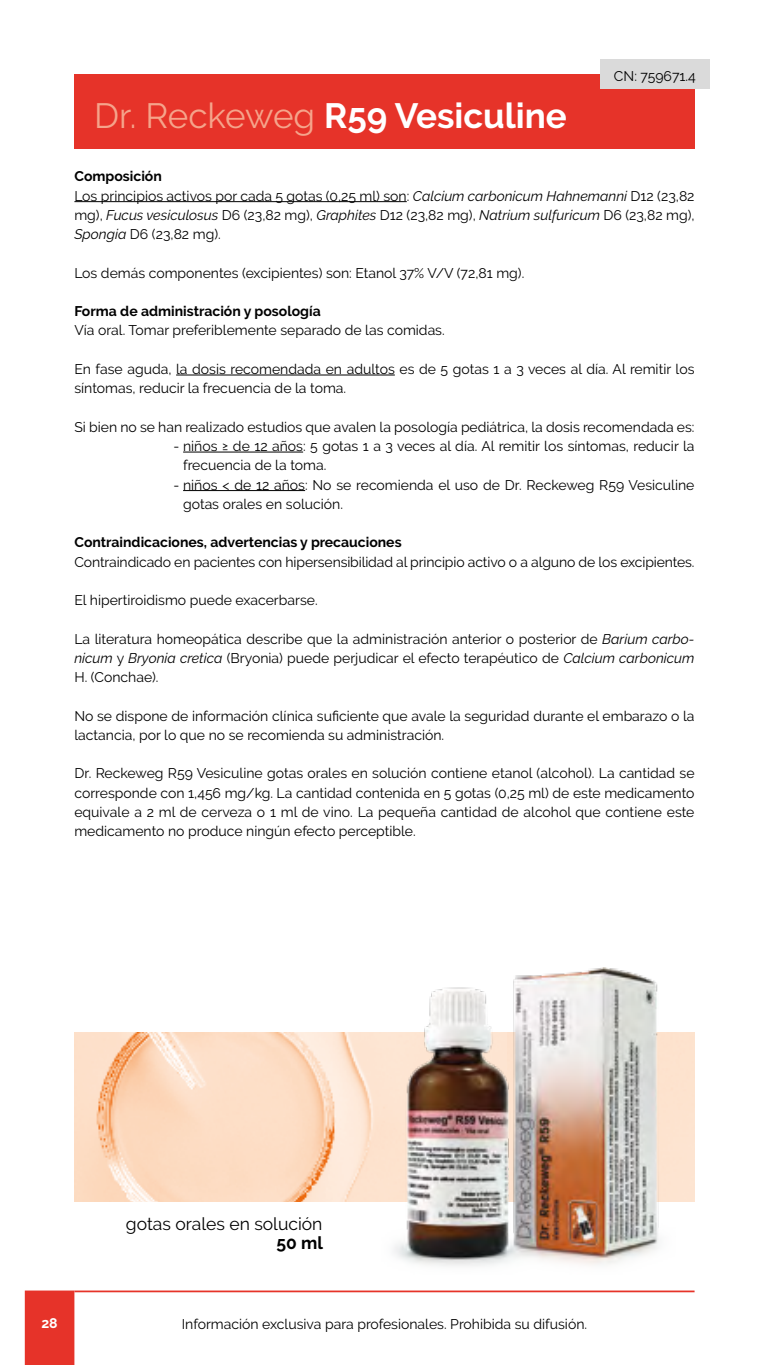
<style>
.page{position:relative;width:769px;height:1365px;background:#fff}
.page>*{position:absolute;margin:0;border:0;box-sizing:border-box;transform-origin:0 0}
.t1{font:700 35px "Raleway";color:#fff}
.t2{font:17.5px "Raleway";color:#000}
.t3{font:700 17.5px "Raleway";color:#000}
.t4{font:14px/19.2px "Raleway";color:#000}
.t5{font:700 14px "Raleway";color:#000}
.t6{font:700 14px "Raleway";color:#fff}
.s1{font-weight:400;color:#f5a48b}
.s2{font-weight:700}
.s3{font-style:italic}
</style>
<div class="page">
<hr style="left:74px;top:1290px;width:620px;height:2px;background:#e63329">
<div style="left:25px;top:1290px;width:49px;height:74px;background:#e63329"></div>
<img style="left:74px;top:1032px;width:620px;height:168px">
<hr style="left:74px;top:201px;width:333px;height:1px;background:#000">
<hr style="left:176px;top:374px;width:219px;height:1px;background:#000">
<hr style="left:183px;top:451px;width:120px;height:1px;background:#000">
<hr style="left:183px;top:490px;width:122px;height:1px;background:#000">
<img style="left:381px;top:967px;width:295px;height:299px">
<div style="left:74px;top:74px;width:620px;height:75px;background:#e63329"></div>
<div style="left:600px;top:60px;width:109px;height:29px;background:#dadada"></div>
<h1 class="t1" style="left:94px;top:96px;width:474px"><span class="s1">Dr. Reckeweg</span> R59 Vesiculine</h1>
<p class="t4" style="left:614px;top:66px;width:83px">CN: 759671.4</p>
<p class="t4" style="left:74px;top:167px;width:622px"><span class="s2">Composición<br></span>Los principios activos por cada 5 gotas (0,25 ml) son: <span class="s3">Calcium carbonicum Hahnemanni</span> D12 (23,82 mg), <span class="s3">Fucus vesiculosus</span> D6 (23,82 mg), <span class="s3">Graphites</span> D12 (23,82 mg), <span class="s3">Natrium sulfuricum</span> D6 (23,82 mg), <span class="s3">Spongia</span> D6 (23,82 mg).</p>
<p class="t4" style="left:74px;top:263px;width:451px">Los demás componentes (excipientes) son: Etanol 37% V/V (72,81 mg).</p>
<p class="t5" style="left:74px;top:303px;width:248px">Forma de administración y posología</p>
<p class="t4" style="left:74px;top:321px;width:372px">Vía oral. Tomar preferiblemente separado de las comidas.</p>
<p class="t4" style="left:74px;top:359px;width:622px">En fase aguda, la dosis recomendada en adultos es de 5 gotas 1 a 3 veces al día. Al remitir los síntomas, reducir la frecuencia de la toma.</p>
<p class="t4" style="left:74px;top:417px;width:622px">Si bien no se han realizado estudios que avalen la posología pediátrica, la dosis recomendada es:</p>
<p class="t4" style="left:183px;top:436px;width:513px;text-indent:-9px">- niños ≥ de 12 años: 5 gotas 1 a 3 veces al día. Al remitir los síntomas, reducir la frecuencia de la toma.</p>
<p class="t4" style="left:183px;top:475px;width:513px;text-indent:-9px">- niños &lt; de 12 años: No se recomienda el uso de Dr. Reckeweg R59 Vesiculine gotas orales en solución.</p>
<p class="t5" style="left:74px;top:534px;width:329px">Contraindicaciones, advertencias y precauciones</p>
<p class="t4" style="left:74px;top:552px;width:622px">Contraindicado en pacientes con hipersensibilidad al principio activo o a alguno de los excipientes.</p>
<p class="t4" style="left:74px;top:590px;width:245px">El hipertiroidismo puede exacerbarse.</p>
<p class="t4" style="left:74px;top:629px;width:622px;text-align:justify">La literatura homeopática describe que la administración anterior o posterior de <span class="s3">Barium carbo&shy;nicum</span> y <span class="s3">Bryonia cretica</span> (Bryonia) puede perjudicar el efecto terapéutico de <span class="s3">Calcium carbonicum </span>H. (Conchae).</p>
<p class="t4" style="left:74px;top:706px;width:622px">No se dispone de información clínica suficiente que avale la seguridad durante el embarazo o la lactancia, por lo que no se recomienda su administración.</p>
<p class="t4" style="left:74px;top:763px;width:622px;text-align:justify">Dr. Reckeweg R59 Vesiculine gotas orales en solución contiene etanol (alcohol). La cantidad se corresponde con 1,456 mg/kg. La cantidad contenida en 5 gotas (0,25 ml) de este medicamento equivale a 2 ml de cerveza o 1 ml de vino. La pequeña cantidad de alcohol que contiene este medicamento no produce ningún efecto perceptible.</p>
<p class="t2" style="left:126px;top:1213px;width:198px">gotas orales en solución</p>
<p class="t3" style="left:277px;top:1232px;width:48px">50 ml</p>
<p class="t6" style="left:41px;top:1314px;width:18px">28</p>
<p class="t4" style="left:182px;top:1313px;width:407px">Información exclusiva para profesionales. Prohibida su difusión.</p>
</div>
